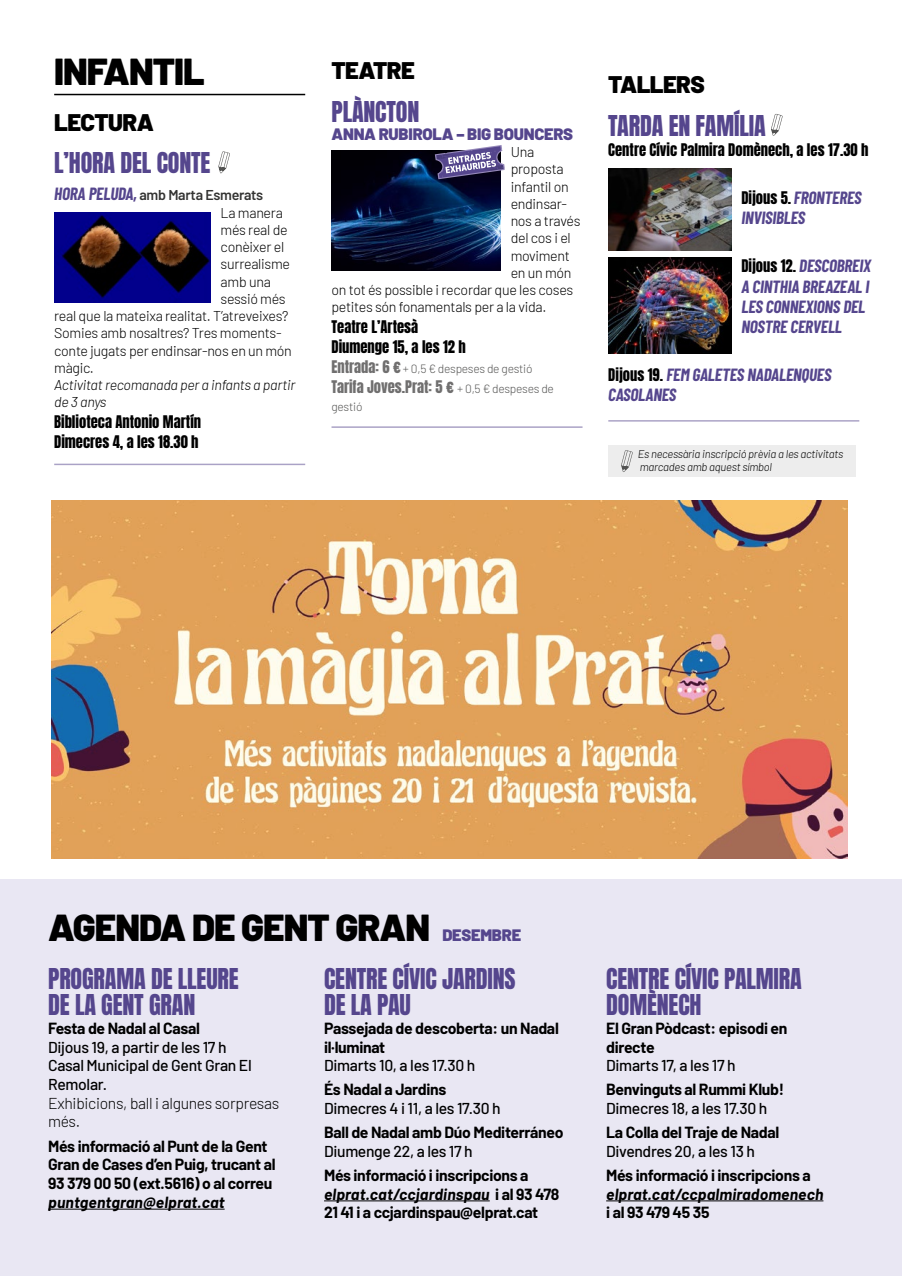
<style>
.page{position:relative;width:902px;height:1276px;background:#fff}
.page>*{position:absolute;margin:0;border:0;box-sizing:border-box;transform-origin:0 0}
.t1{font:900 37.5px "Barlow";letter-spacing:-.025em;color:#000}
.t2{font:24px/25.5px "Anton";letter-spacing:-.005em;color:#55468d}
.t3{font:900 24px "Barlow";letter-spacing:-.025em;color:#000}
.t4{font:italic 700 17.25px/20.2px "Barlow Condensed";letter-spacing:-.01em;color:#55468d}
.t5{font:900 16.5px "Barlow";letter-spacing:-.015em;color:#55468d}
.t6{font:700 15.75px/18.8px "Barlow";letter-spacing:-.02em;color:#000}
.t7{font:500 15.75px/18.8px "Barlow";letter-spacing:-.02em;color:#000}
.t8{font:italic 700 15.75px "Barlow";letter-spacing:.01em;color:#000}
.t9{font:300 15.75px/18.8px "Barlow";letter-spacing:-.02em;color:#000}
.t10{font:14.55px/20.2px "Anton";color:#000}
.t11{font:14.55px "Anton";color:#706f6f}
.t12{font:300 14.25px "Barlow";letter-spacing:-.02em;color:#000}
.t13{font:italic 300 14.25px/17.2px "Barlow";letter-spacing:-.02em;color:#000}
.t14{font:600 14.25px "Barlow";letter-spacing:-.02em;color:#333332}
.t15{font:300 12px "Barlow";letter-spacing:-.02em;color:#575756}
.t16{font:italic 300 11.25px/12.9px "Barlow";letter-spacing:-.02em;color:#000}
.s1{font-family:"Barlow Condensed";font-weight:700;font-style:italic;font-size:17.25px;color:#55468d}
.s2{font-family:"Anton";font-weight:400;font-size:14.55px;color:#706f6f}
.s3{font-family:"Barlow";font-weight:300;font-size:12px;color:#575756}
.s4{font-family:"Anton";font-weight:400;font-style:normal;font-size:14.55px;color:#000}
.s5{font-style:italic}
</style>
<div class="page">
<svg style="left:771px;top:114px;width:11px;height:22px"></svg>
<hr style="left:608px;top:420px;width:251px;height:1px;background:#55468d">
<div style="left:608px;top:445px;width:247px;height:31px;background:#ededed"></div>
<svg style="left:621px;top:450px;width:11px;height:22px"></svg>
<hr style="left:54px;top:94px;width:251px;height:1px;background:#000">
<svg style="left:218px;top:151px;width:12px;height:22px"></svg>
<hr style="left:54px;top:464px;width:251px;height:1px;background:#55468d">
<hr style="left:331px;top:426px;width:251px;height:2px;background:#55468d">
<div style="left:0;top:879px;width:901px;height:397px;background:#e9e7f3"></div>
<hr style="left:48px;top:1208px;width:176px;height:1px;background:#000">
<hr style="left:324px;top:1200px;width:165px;height:1px;background:#000">
<hr style="left:606px;top:1200px;width:217px;height:1px;background:#000">
<img style="left:331px;top:150px;width:169px;height:121px">
<svg style="left:435px;top:145px;width:70px;height:34px"></svg>
<img style="left:54px;top:212px;width:157px;height:90px">
<img style="left:608px;top:168px;width:123px;height:83px">
<img style="left:608px;top:258px;width:123px;height:95px">
<img style="left:52px;top:500px;width:795px;height:358px">
<h1 class="t1" style="left:54px;top:43px;width:152px">INFANTIL</h1>
<h2 class="t3" style="left:54px;top:104px;width:101px">LECTURA</h2>
<h2 class="t2" style="left:54px;top:152px;width:158px">L’HORA DEL CONTE</h2>
<p class="t14" style="left:54px;top:185px;width:211px"><span class="s1">HORA PELUDA,</span> amb Marta Esmerats</p>
<p class="t12" style="left:221px;top:202px;width:64px">La manera</p>
<p class="t12" style="left:221px;top:219px;width:68px">més real de</p>
<p class="t12" style="left:221px;top:237px;width:65px">conèixer el</p>
<p class="t12" style="left:221px;top:254px;width:71px">surrealisme</p>
<p class="t12" style="left:221px;top:271px;width:52px">amb una</p>
<p class="t12" style="left:221px;top:288px;width:66px">sessió més</p>
<p class="t12" style="left:54px;top:306px;width:236px">real que la mateixa realitat. T’atreveixes?</p>
<p class="t12" style="left:54px;top:323px;width:229px">Somies amb nosaltres? Tres moments-</p>
<p class="t12" style="left:54px;top:340px;width:239px">conte jugats per endinsar-nos en un món</p>
<p class="t12" style="left:54px;top:357px;width:41px">màgic.</p>
<p class="t13" style="left:54px;top:375px;width:242px">Activitat recomanada per a infants a partir de 3 anys</p>
<p class="t10" style="left:54px;top:412px;width:148px">Biblioteca Antonio Martín<br>Dimecres 4, a les 18.30 h</p>
<h2 class="t3" style="left:331px;top:52px;width:85px">TEATRE</h2>
<h2 class="t2" style="left:331px;top:101px;width:89px">PLÀNCTON</h2>
<p class="t5" style="left:331px;top:121px;width:243px">ANNA RUBIROLA – BIG BOUNCERS</p>
<p class="t12" style="left:510px;top:142px;width:25px">Una</p>
<p class="t12" style="left:510px;top:159px;width:55px">proposta</p>
<p class="t12" style="left:510px;top:176px;width:60px">infantil on</p>
<p class="t12" style="left:510px;top:193px;width:58px">endinsar-</p>
<p class="t12" style="left:510px;top:211px;width:71px">nos a través</p>
<p class="t12" style="left:510px;top:228px;width:62px">del cos i el</p>
<p class="t12" style="left:510px;top:245px;width:61px">moviment</p>
<p class="t12" style="left:510px;top:262px;width:62px">en un món</p>
<p class="t12" style="left:331px;top:280px;width:243px">on tot és possible i recordar que les coses</p>
<p class="t12" style="left:331px;top:297px;width:216px">petites són fonamentals per a la vida.</p>
<p class="t10" style="left:331px;top:317px;width:136px">Teatre L’Artesà<br>Diumenge 15, a les 12 h</p>
<p class="t15" style="left:331px;top:360px;width:202px"><span class="s2">Entrada: 6 €</span> + 0,5 € despeses de gestió</p>
<p class="t11" style="left:331px;top:380px;width:224px">Tarifa Joves.Prat: 5 € <span class="s3">+ 0,5 € despeses de</span></p>
<p class="t15" style="left:331px;top:398px;width:32px">gestió</p>
<h2 class="t3" style="left:608px;top:66px;width:98px">TALLERS</h2>
<h2 class="t2" style="left:608px;top:115px;width:159px">TARDA EN FAMÍLIA</h2>
<p class="t10" style="left:608px;top:141px;width:262px">Centre Cívic Palmira Domènech, a les 17.30 h</p>
<p class="t4" style="left:741px;top:187px;width:122px"><span class="s4">Dijous 5.</span> FRONTERES<br>INVISIBLES</p>
<p class="t4" style="left:741px;top:255px;width:131px"><span class="s4">Dijous 12.</span> DESCOBREIX<br>A CINTHIA BREAZEAL I<br>LES CONNEXIONS DEL<br>NOSTRE CERVELL</p>
<p class="t4" style="left:608px;top:364px;width:225px"><span class="s4">Dijous 19.</span> FEM GALETES NADALENQUES<br>CASOLANES</p>
<p class="t16" style="left:637px;top:447px;width:207px">Es necessària inscripció prèvia a les activitats marcades amb aquest símbol</p>
<h1 class="t1" style="left:48px;top:899px;width:383px">AGENDA DE GENT GRAN</h1>
<p class="t5" style="left:442px;top:922px;width:80px">DESEMBRE</p>
<h2 class="t2" style="left:324px;top:968px;width:193px">CENTRE CÍVIC JARDINS<br>DE LA PAU</h2>
<p class="t6" style="left:324px;top:1017px;width:236px">Passejada de descoberta: un Nadal il·luminat</p>
<p class="t7" style="left:324px;top:1055px;width:153px">Dimarts 10, a les 17.30 h</p>
<p class="t6" style="left:324px;top:1079px;width:124px">És Nadal a Jardins</p>
<p class="t7" style="left:324px;top:1097px;width:178px">Dimecres 4 i 11, a les 17.30 h</p>
<p class="t6" style="left:324px;top:1121px;width:241px">Ball de Nadal amb Dúo Mediterráneo</p>
<p class="t7" style="left:324px;top:1140px;width:150px">Diumenge 22, a les 17 h</p>
<p class="t6" style="left:324px;top:1164px;width:237px">Més informació i inscripcions a <span class="s5">elprat.cat/ccjardinspau</span> i al 93 478<br>21 41 i a ccjardinspau@elprat.cat</p>
<h2 class="t2" style="left:48px;top:968px;width:192px">PROGRAMA DE LLEURE<br>DE LA GENT GRAN</h2>
<p class="t6" style="left:48px;top:1017px;width:153px">Festa de Nadal al Casal</p>
<p class="t7" style="left:48px;top:1036px;width:205px">Dijous 19, a partir de les 17 h<br>Casal Municipal de Gent Gran El<br>Remolar.</p>
<p class="t9" style="left:48px;top:1092px;width:233px">Exhibicions, ball i algunes sorpresas més.</p>
<p class="t6" style="left:48px;top:1135px;width:229px">Més informació al Punt de la Gent<br>Gran de Cases d’en Puig, trucant al<br>93 379 00 50 (ext.5616) o al correu</p>
<p class="t8" style="left:48px;top:1190px;width:178px">puntgentgran@elprat.cat</p>
<h2 class="t2" style="left:606px;top:968px;width:197px">CENTRE CÍVIC PALMIRA<br>DOMÈNECH</h2>
<p class="t6" style="left:606px;top:1017px;width:183px">El Gran Pòdcast: episodi en directe</p>
<p class="t7" style="left:606px;top:1055px;width:131px">Dimarts 17, a les 17 h</p>
<p class="t6" style="left:606px;top:1079px;width:179px">Benvinguts al Rummi Klub!</p>
<p class="t7" style="left:606px;top:1097px;width:163px">Dimecres 18, a les 17.30 h</p>
<p class="t6" style="left:606px;top:1121px;width:175px">La Colla del Traje de Nadal</p>
<p class="t7" style="left:606px;top:1140px;width:150px">Divendres 20, a les 13 h</p>
<p class="t6" style="left:606px;top:1164px;width:206px">Més informació i inscripcions a</p>
<p class="t8" style="left:606px;top:1182px;width:219px">elprat.cat/ccpalmiradomenech</p>
<p class="t6" style="left:606px;top:1202px;width:105px">i al 93 479 45 35</p>
</div>
